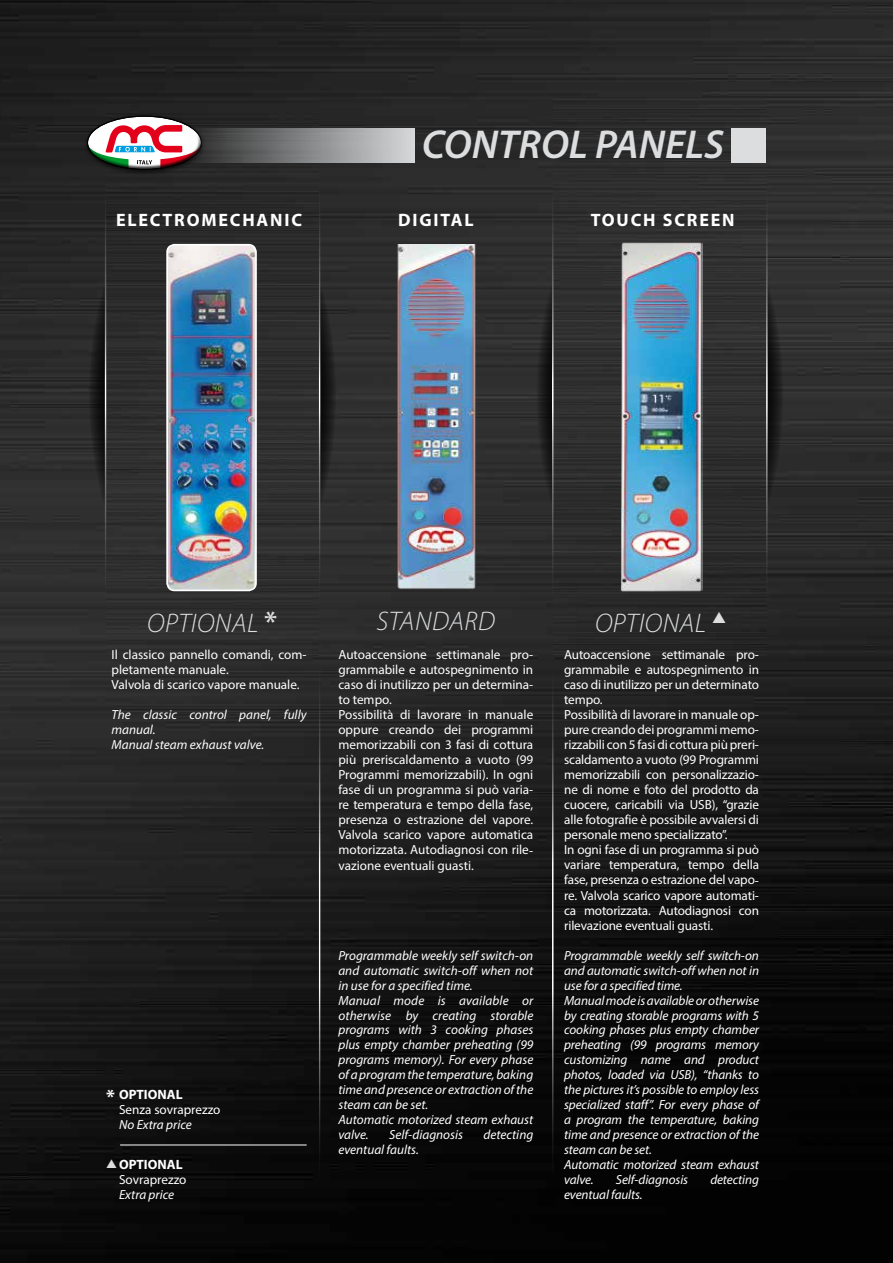
<style>
.page{position:relative;width:893px;height:1263px;background:#fff}
.page>*{position:absolute;margin:0;border:0;box-sizing:border-box;transform-origin:0 0}
.t1{font:italic 600 40.5px "Myriad Pro";color:#dbdddf}
.t2{font:italic 300 27px "Myriad Pro";letter-spacing:.02em;color:#dbdddf}
.t3{font:700 18px "Myriad Pro";letter-spacing:.1em;color:#fff}
.t4{font:700 13.5px "Myriad Pro";color:#fff}
.t5{font:13.2px/15px "Myriad Pro";letter-spacing:-.01em;color:#fff}
.t6{font:italic 13.2px/15px "Myriad Pro";letter-spacing:-.01em;color:#fff}
.s1{font-weight:600;font-style:normal;font-size:30px}
.s2{font-size:19.5px}
.s3{color:#dbdddf}
</style>
<div class="page">
<img style="left:0;top:0;width:893px;height:1263px">
<svg style="left:536px;top:163px;width:247px;height:464px;background:#1b1b1b"></svg>
<img style="left:553px;top:98px;width:213px;height:558px">
<hr style="left:766px;top:166px;width:2px;height:455px;background:#fff">
<hr style="left:552px;top:166px;width:1px;height:455px;background:#fff">
<svg style="left:89px;top:163px;width:247px;height:464px;background:#1c1c1c"></svg>
<img style="left:106px;top:98px;width:213px;height:558px">
<hr style="left:319px;top:166px;width:1px;height:455px;background:#fff">
<hr style="left:105px;top:166px;width:1px;height:455px;background:#fff">
<img style="left:396px;top:244px;width:81px;height:350px">
<img style="left:167px;top:245px;width:89px;height:345px">
<div style="left:166px;top:244px;width:91px;height:347px;border:2px solid #fff;border-radius:7px"></div>
<hr style="left:120px;top:1144px;width:187px;height:1px;background:#fff">
<hr style="left:552px;top:650px;width:1px;height:551px;background:#fff">
<hr style="left:319px;top:650px;width:1px;height:551px;background:#fff">
<div style="left:83px;top:114px;width:123px;height:62px;background:#000;opacity:.75"></div>
<div style="left:87px;top:116px;width:115px;height:35px;background:#fff;opacity:.75"></div>
<div style="left:87px;top:132px;width:115px;height:38px;background:#000;opacity:.75"></div>
<svg style="left:88px;top:125px;width:113px;height:44px"></svg>
<svg style="left:183px;top:128px;width:232px;height:34px;background:#878788"></svg>
<div style="left:731px;top:128px;width:34px;height:34px;background:#dbdddf"></div>
<img style="left:621px;top:238px;width:81px;height:357px">
<h1 class="t1" style="left:422px;top:119px;width:304px">CONTROL PANELS</h1>
<h3 class="t3" style="left:116px;top:208px;width:187px">ELECTROMECHANIC</h3>
<h3 class="t3" style="left:398px;top:208px;width:77px">DIGITAL</h3>
<h3 class="t3" style="left:591px;top:208px;width:145px">TOUCH SCREEN</h3>
<h2 class="t2" style="left:147px;top:607px;width:132px">OPTIONAL <span class="s1">*</span></h2>
<h2 class="t2" style="left:377px;top:605px;width:120px">STANDARD</h2>
<h2 class="t2" style="left:595px;top:607px;width:132px">OPTIONAL ▲</h2>
<p class="t5" style="left:112px;top:647px;width:196px">Il classico pannello comandi, com&shy;pletamente manuale.<br>Valvola di scarico vapore manuale.</p>
<p class="t6" style="left:112px;top:707px;width:196px">The classic control panel, fully manual.<br>Manual steam exhaust valve.</p>
<p class="t4" style="left:106px;top:1085px;width:78px"><span class="s2">*</span> OPTIONAL</p>
<p class="t5" style="left:119px;top:1101px;width:103px">Senza sovraprezzo</p>
<p class="t6" style="left:119px;top:1116px;width:74px">No Extra price</p>
<p class="t4" style="left:106px;top:1155px;width:78px"><span class="s3">▲</span> OPTIONAL</p>
<p class="t5" style="left:119px;top:1171px;width:69px">Sovraprezzo</p>
<p class="t6" style="left:119px;top:1186px;width:57px">Extra price</p>
<p class="t5" style="left:338px;top:647px;width:196px">Autoaccensione settimanale pro&shy;grammabile e autospegnimento in caso di inutilizzo per un determina&shy;to tempo.<br>Possibilità di lavorare in manuale oppure creando dei programmi memorizzabili con 3 fasi di cottura più preriscaldamento a vuoto (99<br>Programmi memorizzabili). In ogni fase di un programma si può varia&shy;re temperatura e tempo della fase, presenza o estrazione del vapore.<br>Valvola scarico vapore automatica motorizzata. Autodiagnosi con rile&shy;vazione eventuali guasti.</p>
<p class="t6" style="left:338px;top:947px;width:196px">Programmable weekly self switch-on and automatic switch-off when not in use for a specified time.<br>Manual mode is available or otherwise by creating storable programs with 3 cooking phases plus empty chamber preheating (99 programs memory). For every phase of a program the temperature, baking time and presence or extraction of the steam can be set.<br>Automatic motorized steam exhaust valve.</p>
<p class="t6" style="left:389px;top:1127px;width:75px">Self-diagnosis</p>
<p class="t6" style="left:484px;top:1127px;width:51px">detecting</p>
<p class="t6" style="left:338px;top:1142px;width:82px">eventual faults.</p>
<p class="t5" style="left:564px;top:647px;width:196px">Autoaccensione settimanale pro&shy;grammabile e autospegnimento in caso di inutilizzo per un determinato tempo.<br>Possibilità di lavorare in manuale op&shy;pure creando dei programmi memo&shy;rizzabili con 5 fasi di cottura più preri&shy;scaldamento a vuoto (99 Programmi memorizzabili con personalizzazio&shy;ne di nome e foto del prodotto da cuocere, caricabili via USB), “grazie alle fotografie è possibile avvalersi di personale meno specializzato”.<br>In ogni fase di un programma si può variare temperatura, tempo della fase, presenza o estrazione del vapo&shy;re. Valvola scarico vapore automati&shy;ca motorizzata. Autodiagnosi con rilevazione eventuali guasti.</p>
<p class="t6" style="left:564px;top:947px;width:196px">Programmable weekly self switch-on and automatic switch-off when not in use for a specified time.<br>Manual mode is available or otherwise by creating storable programs with 5 cooking phases plus empty chamber preheating (99 programs memory customizing name and product photos, loaded via USB), “thanks to the pictures it’s possible to employ less specialized staff”. For every phase of a program the temperature, baking time and presence or extraction of the steam can be set.<br>Automatic motorized steam exhaust valve.</p>
<p class="t6" style="left:616px;top:1172px;width:74px">Self-diagnosis</p>
<p class="t6" style="left:710px;top:1172px;width:50px">detecting</p>
<p class="t6" style="left:564px;top:1187px;width:80px">eventual faults.</p>
</div>
